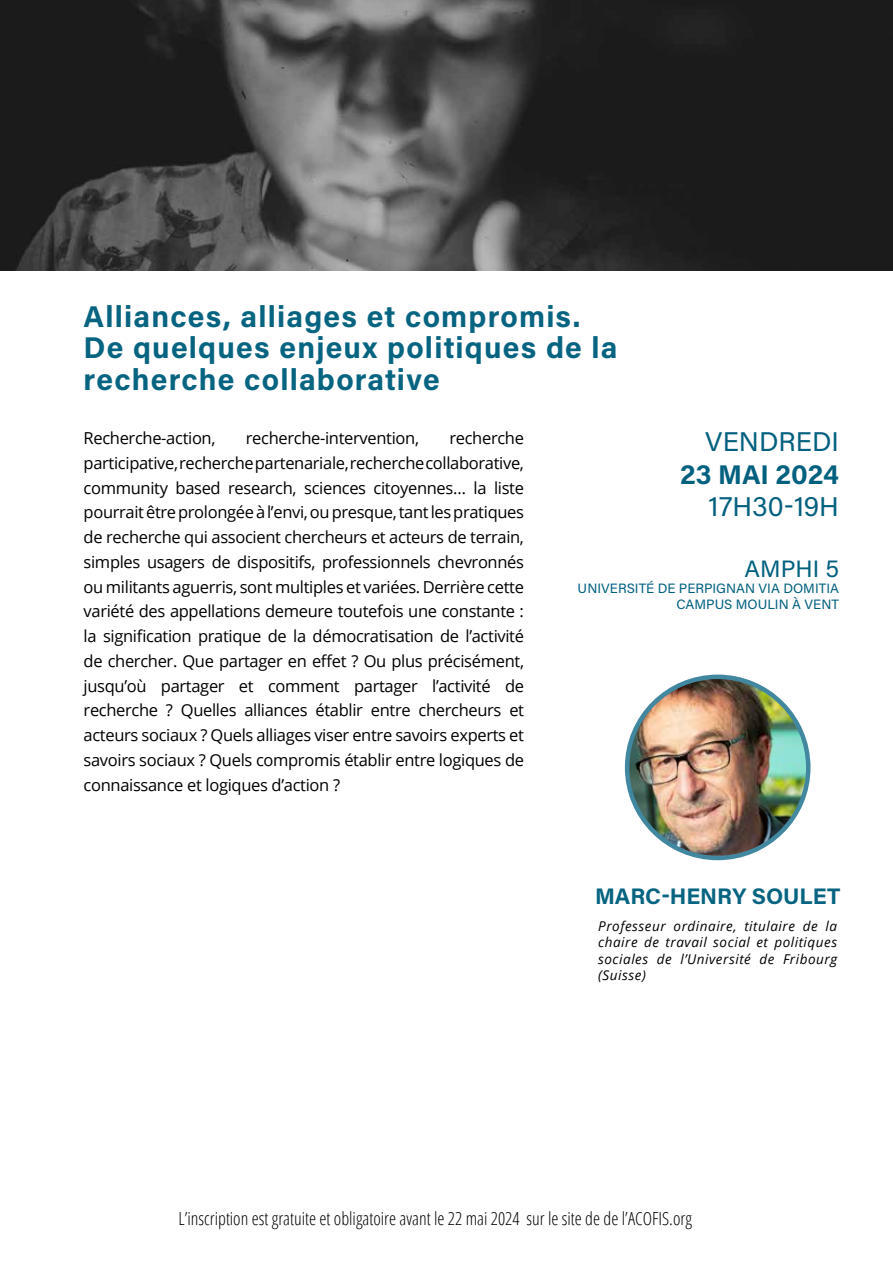
<style>
.page{position:relative;width:893px;height:1263px;background:#fff}
.page>*{position:absolute;margin:0;border:0;box-sizing:border-box;transform-origin:0 0}
.t1{font:700 30px/31.5px "Acumin Pro";letter-spacing:.04em;color:#076481}
.t2{font:27px "Acumin Pro";color:#02607f}
.t3{font:700 27px "Acumin Pro";color:#02607f}
.t4{font:23.7px "Acumin Pro";letter-spacing:.005em;color:#02607f}
.t5{font:700 22.5px "Acumin Pro";color:#076481}
.t6{font:300 condensed 18px "Open Sans";color:#000}
.t7{font:16.5px/24.8px "Open Sans";letter-spacing:-.02em;color:#000;text-align:justify}
.t8{font:italic 13.5px/16.2px "Open Sans";letter-spacing:.04em;color:#000;text-align:justify}
.t9{font:13.5px/16.2px "Acumin Pro";color:#02607f;text-align:right}
</style>
<div class="page">
<svg style="left:625px;top:674px;width:185px;height:186px;background:#498ba2"></svg>
<img style="left:629px;top:679px;width:177px;height:177px;border-radius:88px">
<img style="left:0;top:0;width:893px;height:270px">
<h1 class="t1" style="left:84px;top:299px;width:535px">Alliances, alliages et compromis.<br>De quelques enjeux politiques de la recherche collaborative</h1>
<p class="t7" style="left:84px;top:425px;width:442px;text-indent:366px">recherche participative, recherche partenariale, recherche collaborative, community based research, sciences citoyennes… la liste pourrait être prolongée à l’envi, ou presque, tant les pratiques de recherche qui associent chercheurs et acteurs de terrain, simples usagers de dispositifs, professionnels chevronnés ou militants aguerris, sont multiples et variées. Derrière cette variété des appellations demeure toutefois une constante : la signification pratique de la démocratisation de l’activité de chercher. Que partager en effet ? Ou plus précisément, jusqu’où partager et comment partager l’activité de recherche ? Quelles alliances établir entre chercheurs et acteurs sociaux ? Quels alliages viser entre savoirs experts et savoirs sociaux ? Quels compromis établir entre logiques de connaissance et logiques d’action ?</p>
<p class="t7" style="left:84px;top:425px;width:133px">Recherche-action,</p>
<p class="t7" style="left:246px;top:425px;width:175px">recherche-intervention,</p>
<h2 class="t2" style="left:705px;top:423px;width:135px">VENDREDI</h2>
<h2 class="t3" style="left:680px;top:455px;width:160px">23 MAI 2024</h2>
<h2 class="t2" style="left:709px;top:488px;width:132px">17H30-19H</h2>
<h3 class="t4" style="left:744px;top:552px;width:96px">AMPHI 5</h3>
<p class="t9" style="left:578px;top:580px;width:263px">UNIVERSITÉ DE PERPIGNAN VIA DOMITIA<br>CAMPUS MOULIN À VENT</p>
<h3 class="t5" style="left:595px;top:881px;width:247px">MARC-HENRY SOULET</h3>
<p class="t8" style="left:598px;top:918px;width:241px">Professeur ordinaire, titulaire de la chaire de travail social et politiques sociales de l’Université de Fribourg (Suisse)</p>
<p class="t6" style="left:179px;top:1206px;width:515px">L’inscription est gratuite et obligatoire avant le 22 mai 2024 sur le site de de l’ACOFIS.org</p>
</div>
